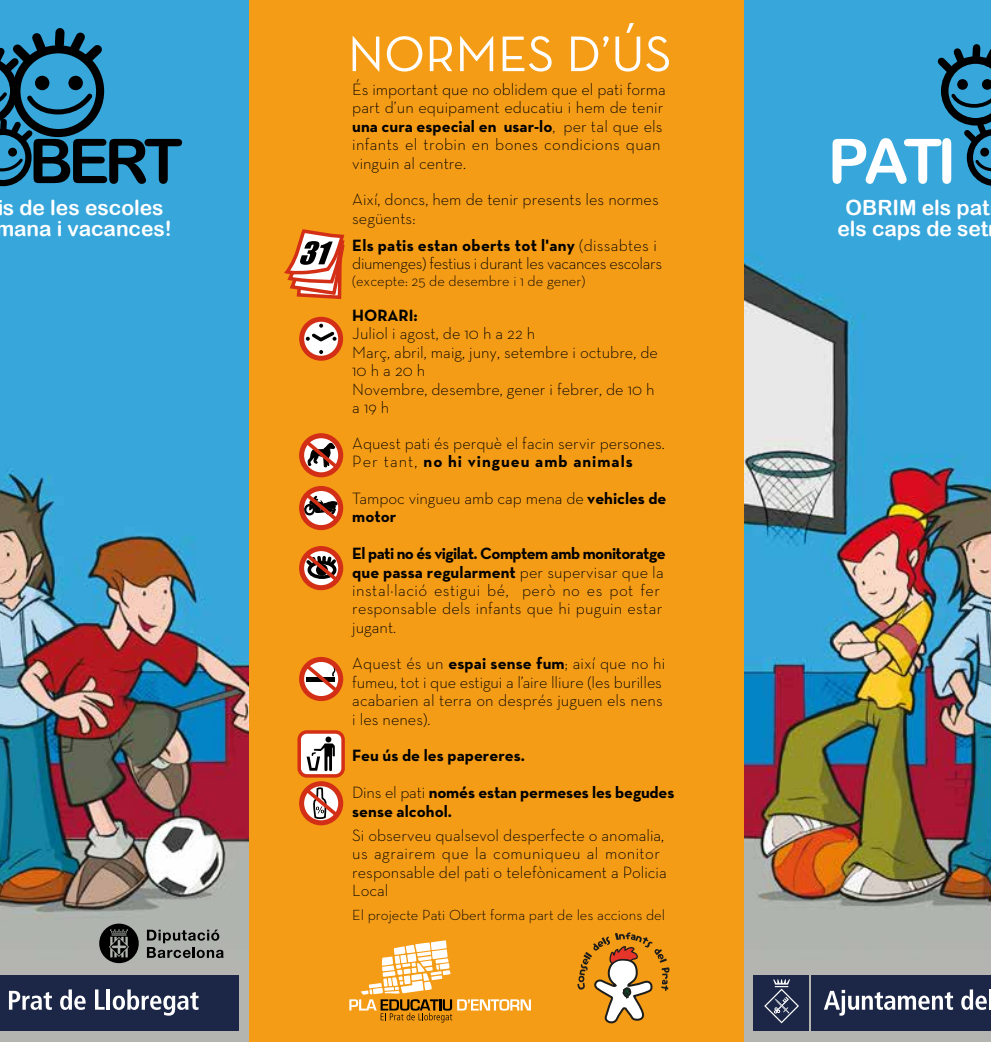
<style>
.page{position:relative;width:991px;height:1042px;background:#fff}
.page>*{position:absolute;margin:0;border:0;box-sizing:border-box;transform-origin:0 0}
.t1{font:50.75px "Neutra Text";color:#fff}
.t2{font:21px/21px "Arial Rounded MT Bold";color:#fff;text-align:center}
.t3{font:300 16.62px/18.4px "Neutra Text";color:#000}
.t4{font:300 16.62px/18.4px "Neutra Text";letter-spacing:-.02em;color:#000}
.t5{font:700 16.62px/18.4px "Neutra Text";color:#000}
.t6{font:300 14.88px "Neutra Text";color:#000}
.s1{font-weight:700}
.s2{font-weight:300}
</style>
<div class="page">
<div style="left:248px;top:0;width:496px;height:1041px;background:#f59c17"></div>
<svg style="left:299px;top:433px;width:44px;height:44px"></svg>
<svg style="left:299px;top:486px;width:44px;height:44px"></svg>
<svg style="left:284px;top:229px;width:61px;height:70px"></svg>
<div style="left:299px;top:731px;width:44px;height:44px;background:#fff;border-radius:8px"></div>
<div style="left:297px;top:730px;width:48px;height:47px;border:4px solid #d32f16;border-radius:8px"></div>
<svg style="left:306px;top:736px;width:29px;height:35px"></svg>
<svg style="left:299px;top:657px;width:44px;height:44px"></svg>
<svg style="left:299px;top:781px;width:44px;height:44px"></svg>
<img style="left:0;top:0;width:248px;height:1041px">
<svg style="left:0;top:23px;width:182px;height:163px"></svg>
<div style="left:0;top:975px;width:239px;height:55px;background:#1c2747"></div>
<svg style="left:9px;top:990px;width:43px;height:19px"></svg>
<svg style="left:60px;top:989px;width:26px;height:20px"></svg>
<svg style="left:95px;top:989px;width:10px;height:20px"></svg>
<hr style="left:107px;top:989px;width:3px;height:20px;background:#fff">
<svg style="left:113px;top:989px;width:85px;height:26px"></svg>
<img style="left:744px;top:0;width:246px;height:1041px">
<svg style="left:832px;top:42px;width:158px;height:144px"></svg>
<div style="left:753px;top:975px;width:56px;height:55px;background:#1c2747"></div>
<div style="left:811px;top:975px;width:179px;height:55px;background:#1c2747"></div>
<svg style="left:764px;top:979px;width:35px;height:45px"></svg>
<svg style="left:824px;top:989px;width:129px;height:26px"></svg>
<svg style="left:961px;top:989px;width:29px;height:20px"></svg>
<svg style="left:302px;top:319px;width:38px;height:39px"></svg>
<div style="left:299px;top:317px;width:44px;height:43px;border:5px solid #d32f16;border-radius:50%"></div>
<svg style="left:319px;top:350px;width:4px;height:4px"></svg>
<svg style="left:306px;top:323px;width:31px;height:20px"></svg>
<svg style="left:299px;top:546px;width:44px;height:44px"></svg>
<svg style="left:147px;top:929px;width:76px;height:28px"></svg>
<svg style="left:99px;top:923px;width:40px;height:39px"></svg>
<svg style="left:577px;top:932px;width:92px;height:92px"></svg>
<svg style="left:349px;top:940px;width:182px;height:82px"></svg>
<h1 class="t1" style="left:348px;top:23px;width:325px">NORMES D’ÚS</h1>
<p class="t3" style="left:352px;top:80px;width:315px">És important que no oblidem que el pati forma part d’un equipament educatiu i hem de tenir <span class="s1">una cura especial en usar-lo</span>, per tal que els infants el trobin en bones condicions quan vinguin al centre.</p>
<p class="t3" style="left:352px;top:190px;width:308px">Així, doncs, hem de tenir presents les normes següents:</p>
<p class="t4" style="left:352px;top:236px;width:311px"><span class="s1">Els patis estan oberts tot l'any</span> (dissabtes i diumenges) festius i durant les vacances escolars</p>
<p class="t6" style="left:352px;top:272px;width:235px">(excepte: 25 de desembre i 1 de gener)</p>
<p class="t5" style="left:352px;top:306px;width:67px">HORARI:</p>
<p class="t3" style="left:352px;top:324px;width:307px">Juliol i agost, de 10 h a 22 h<br>Març, abril, maig, juny, setembre i octubre, de<br>10 h a 20 h<br>Novembre, desembre, gener i febrer, de 10 h a 19 h</p>
<p class="t3" style="left:352px;top:433px;width:314px">Aquest pati és perquè el facin servir persones.<br>Per tant, <span class="s1">no hi vingueu amb animals</span></p>
<p class="t3" style="left:352px;top:488px;width:316px">Tampoc vingueu amb cap mena de <span class="s1">vehicles de motor</span></p>
<p class="t3" style="left:352px;top:544px;width:315px"><span class="s1">El pati no és vigilat. Comptem amb monitoratge que passa regularment</span> per supervisar que la instal·lació estigui bé, però no es pot fer responsable dels infants que hi puguin estar jugant.</p>
<p class="t3" style="left:352px;top:654px;width:314px">Aquest és un <span class="s1">espai sense fum</span>; així que no hi fumeu, tot i que estigui a l’aire lliure (les burilles acabarien al terra on després juguen els nens i les nenes).</p>
<p class="t5" style="left:352px;top:746px;width:174px">Feu ús de les papereres.</p>
<p class="t5" style="left:352px;top:782px;width:324px"><span class="s2">Dins el pati</span> només estan permeses les begudes sense alcohol.</p>
<p class="t3" style="left:352px;top:825px;width:316px">Si observeu qualsevol desperfecte o anomalia, us agrairem que la comuniqueu al monitor responsable del pati o telefònicament a Policia Local</p>
<p class="t6" style="left:352px;top:905px;width:314px">El projecte Pati Obert forma part de les accions del</p>
<p class="t2" style="left:-4px;top:197px;width:178px">s de les escoles mana i vacances!</p>
<p class="t2" style="left:837px;top:197px;width:154px">OBRIM els pat els caps de set</p>
</div>
